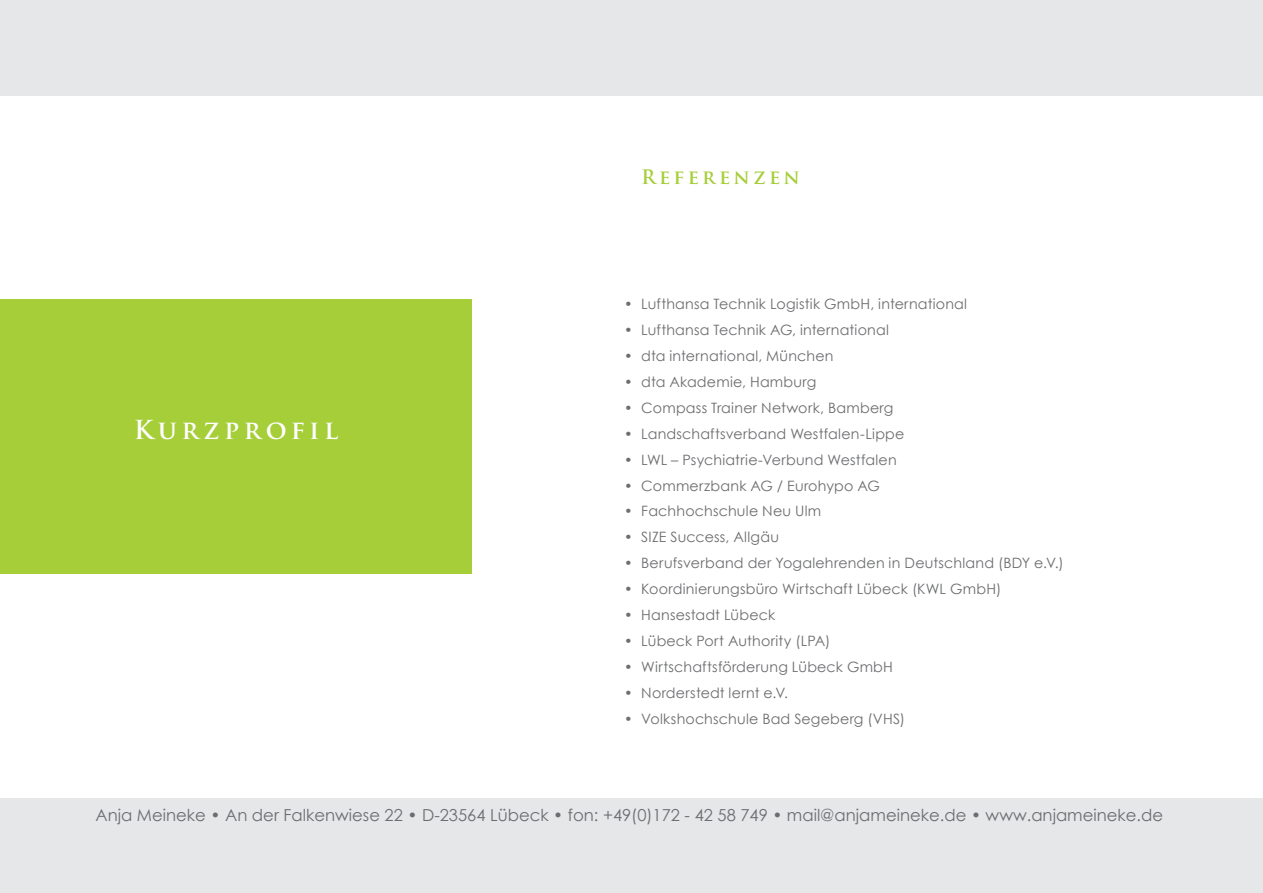
<style>
.page{position:relative;width:1263px;height:893px;background:#e6e7e9}
.page>*{position:absolute;margin:0;border:0;box-sizing:border-box;transform-origin:0 0}
.t1{font:700 25.5px "Trajan Pro";letter-spacing:.18em;color:#fff}
.t2{font:700 19.5px "Trajan Pro";letter-spacing:.16em;color:#a6ce39}
.t3{font:16.5px "Century Gothic";color:#6c6d70}
.t4{font:14.25px "Century Gothic";letter-spacing:.015em;color:#6c6d70}
</style>
<div class="page">
<div style="left:0;top:96px;width:1263px;height:701px;background:#fff"></div>
<div style="left:0;top:300px;width:471px;height:274px;background:#a6ce39"></div>
<h1 class="t1" style="left:134px;top:413px;width:206px">Kurzprofil</h1>
<h2 class="t2" style="left:641px;top:165px;width:160px">Referenzen</h2>
<p class="t4" style="left:624px;top:296px;width:344px">• Lufthansa Technik Logistik GmbH, international</p>
<p class="t4" style="left:624px;top:321px;width:266px">• Lufthansa Technik AG, international</p>
<p class="t4" style="left:624px;top:347px;width:211px">• dta international, München</p>
<p class="t4" style="left:624px;top:373px;width:194px">• dta Akademie, Hamburg</p>
<p class="t4" style="left:624px;top:399px;width:271px">• Compass Trainer Network, Bamberg</p>
<p class="t4" style="left:624px;top:425px;width:282px">• Landschaftsverband Westfalen-Lippe</p>
<p class="t4" style="left:624px;top:451px;width:274px">• LWL – Psychiatrie-Verbund Westfalen</p>
<p class="t4" style="left:624px;top:477px;width:257px">• Commerzbank AG / Eurohypo AG</p>
<p class="t4" style="left:624px;top:503px;width:198px">• Fachhochschule Neu Ulm</p>
<p class="t4" style="left:624px;top:528px;width:156px">• SIZE Success, Allgäu</p>
<p class="t4" style="left:624px;top:554px;width:441px">• Berufsverband der Yogalehrenden in Deutschland (BDY e.V.)</p>
<p class="t4" style="left:624px;top:580px;width:379px">• Koordinierungsbüro Wirtschaft Lübeck (KWL GmbH)</p>
<p class="t4" style="left:624px;top:606px;width:152px">• Hansestadt Lübeck</p>
<p class="t4" style="left:624px;top:632px;width:208px">• Lübeck Port Authority (LPA)</p>
<p class="t4" style="left:624px;top:658px;width:270px">• Wirtschaftsförderung Lübeck GmbH</p>
<p class="t4" style="left:624px;top:684px;width:165px">• Norderstedt lernt e.V.</p>
<p class="t4" style="left:624px;top:710px;width:282px">• Volkshochschule Bad Segeberg (VHS)</p>
<p class="t3" style="left:96px;top:805px;width:1069px">Anja Meineke • An der Falkenwiese 22 • D-23564 Lübeck • fon: +49(0)172 - 42 58 749 • mail@anjameineke.de • www.anjameineke.de</p>
</div>
